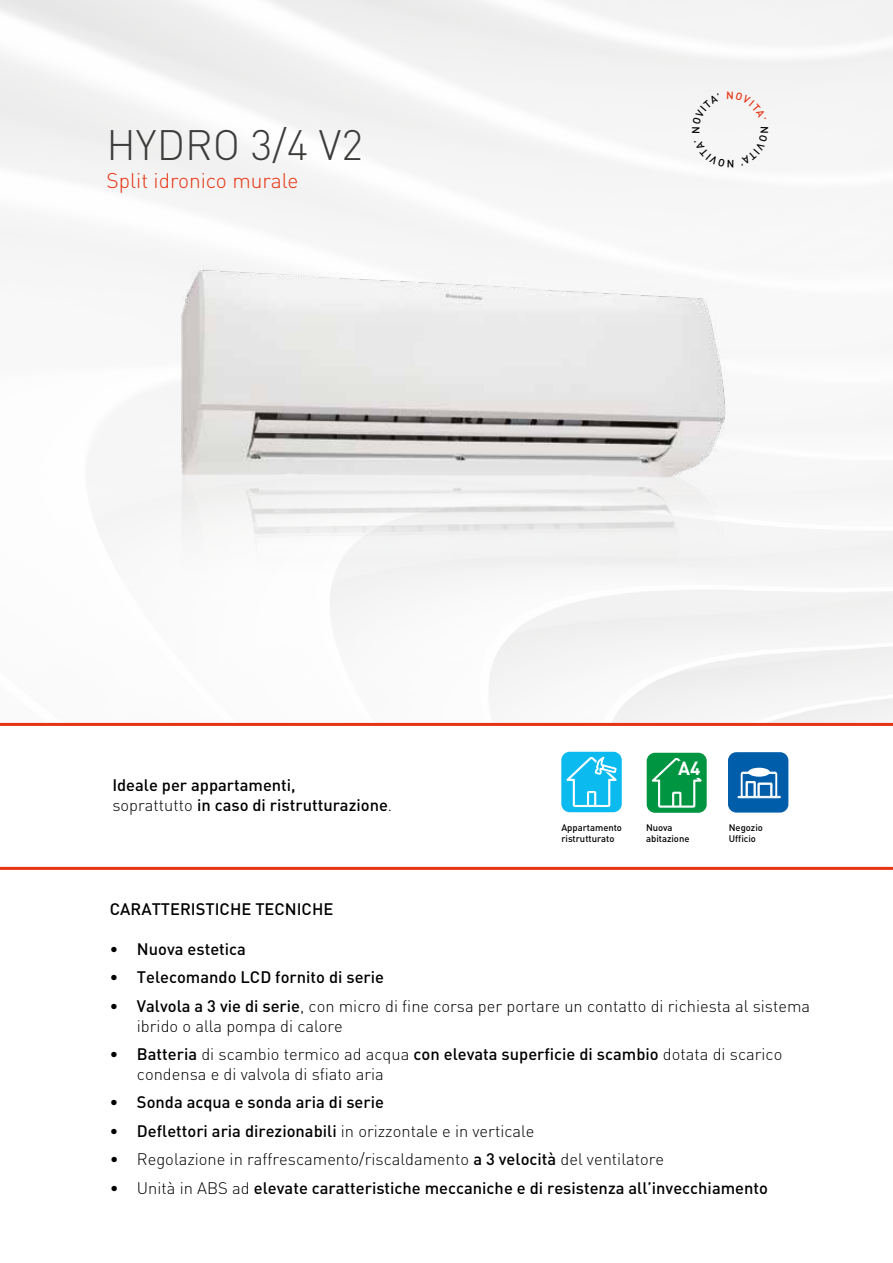
<style>
.page{position:relative;width:893px;height:1263px;background:#fff}
.page>*{position:absolute;margin:0;border:0;box-sizing:border-box;transform-origin:0 0}
.t1{font:300 42px "DIN";color:#3c3c3b}
.t2{font:300 21px "DIN";color:#e63312}
.t3{font:700 18.9px "DIN";color:#fff}
.t4{font:500 16.5px/19.5px "DIN";color:#000}
.t5{font:300 16.5px/19.8px "DIN";color:#000}
.t6{font:500 9.45px/11.4px "DIN";color:#000}
.s1{font-weight:300}
.s2{font-weight:500}
</style>
<div class="page">
<hr style="left:0;top:723px;width:893px;height:3px;background:#e63312">
<hr style="left:0;top:867px;width:893px;height:3px;background:#e63312">
<img style="left:165px;top:265px;width:577px;height:374px">
<div style="left:561px;top:752px;width:61px;height:60px;background:#0bbbef;border-radius:8px"></div>
<svg style="left:566px;top:756px;width:51px;height:51px"></svg>
<div style="left:647px;top:753px;width:60px;height:60px;background:#009641;border-radius:8px"></div>
<svg style="left:652px;top:758px;width:50px;height:49px"></svg>
<div style="left:728px;top:752px;width:60px;height:60px;background:#005da9;border-radius:8px"></div>
<svg style="left:737px;top:771px;width:44px;height:27px"></svg>
<div style="left:748px;top:768px;width:22px;height:9px;background:#fff;border-radius:50%"></div>
<svg style="left:727px;top:92px;width:39px;height:27px"></svg>
<svg style="left:692px;top:94px;width:27px;height:39px"></svg>
<h1 class="t1" style="left:107px;top:119px;width:258px">HYDRO 3/4 V2</h1>
<p class="t2" style="left:107px;top:168px;width:193px">Split idronico murale</p>
<p class="t4" style="left:112px;top:775px;width:281px">Ideale per appartamenti,<br><span class="s1">soprattutto</span> in caso di ristrutturazione<span class="s1">.</span></p>
<p class="t6" style="left:561px;top:821px;width:62px">Appartamento ristrutturato</p>
<p class="t3" style="left:678px;top:756px;width:24px">A4</p>
<p class="t6" style="left:646px;top:821px;width:45px">Nuova abitazione</p>
<p class="t6" style="left:729px;top:821px;width:36px">Negozio<br>Ufficio</p>
<p class="t4" style="left:110px;top:899px;width:225px">CARATTERISTICHE TECNICHE</p>
<p class="t4" style="left:110px;top:938px;width:138px">• Nuova estetica</p>
<p class="t4" style="left:110px;top:967px;width:276px">• Telecomando LCD fornito di serie</p>
<p class="t5" style="left:137px;top:996px;width:675px;text-indent:-27px"><span class="s2">• Valvola a 3 vie di serie</span>, con micro di fine corsa per portare un contatto di richiesta al sistema ibrido o alla pompa di calore</p>
<p class="t5" style="left:137px;top:1044px;width:647px;text-indent:-27px"><span class="s2">• Batteria</span> di scambio termico ad acqua <span class="s2">con elevata superficie di scambio</span> dotata di scarico condensa e di valvola di sfiato aria</p>
<p class="t4" style="left:110px;top:1092px;width:275px">• Sonda acqua e sonda aria di serie</p>
<p class="t4" style="left:110px;top:1120px;width:426px">• Deflettori aria direzionabili <span class="s1">in orizzontale e in verticale</span></p>
<p class="t5" style="left:110px;top:1149px;width:556px">• Regolazione in raffrescamento/riscaldamento <span class="s2">a 3 velocità</span> del ventilatore</p>
<p class="t4" style="left:110px;top:1177px;width:659px"><span class="s1">• Unità in ABS ad</span> elevate caratteristiche meccaniche e di resistenza all’invecchiamento</p>
</div>
